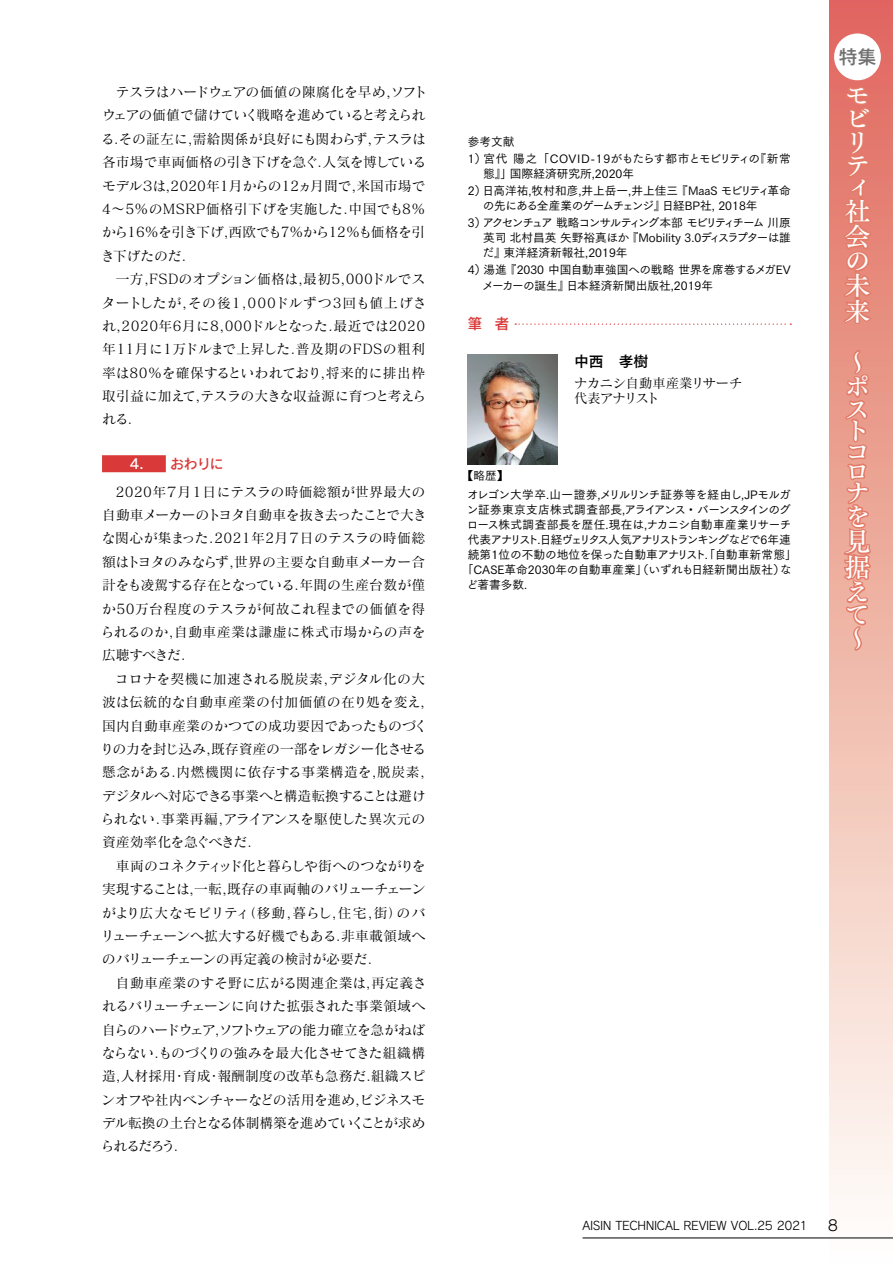
<style>
.page{position:relative;width:893px;height:1263px;background:#fff}
.page>*{position:absolute;margin:0;border:0;box-sizing:border-box;transform-origin:0 0}
.t1{font:25.5px/23.1px "Tsuku Min Pr 5 N D";color:#fff}
.t2{font:19.2px "Rodin Pro N DB";color:#727171}
.t3{font:14.85px "Tsuku Go Pro B";color:#000}
.t4{font:14.85px "Rodin Pro M";color:#000}
.t5{font:14.4px "New Rodin Pro N DB";color:#d93938}
.t6{font:13.8px/23.4px "Matisse Pro M";letter-spacing:-.005em;color:#000;text-align:justify}
.t7{font:13.8px "Rodin Pro DB";color:#d93938}
.t8{font:13.35px/14.9px "Matisse Pro N M";letter-spacing:-.025em;color:#000}
.t9{font:11.7px/17px "Tsuku Go Pro M";letter-spacing:-.015em;color:#000}
.t10{font:11.7px/17px "Tsuku Go Pro M";letter-spacing:-.095em;color:#000}
.t11{font:11.7px "Tsuku Go Pro M";letter-spacing:-.125em;color:#000}
.t12{font:11.7px "Tsuku Go Pro M";letter-spacing:-.04em;color:#000}
.t13{font:11.7px "Rodin Pro M";letter-spacing:-.03em;color:#000}
.s1{color:#fff}
</style>
<div class="page">
<div style="left:829px;top:0;width:64px;height:1263px;background:linear-gradient(to bottom,#e06859,#fefff9)"></div>
<svg style="left:842px;top:84px;width:31px;height:247px;background:#e47d6e"></svg>
<svg style="left:841px;top:348px;width:31px;height:305px;background:#e89685"></svg>
<div style="left:834px;top:33px;width:47px;height:47px;background:#fff;border-radius:50%"></div>
<div style="left:102px;top:455px;width:64px;height:17px;background:#d93938"></div>
<svg style="left:515px;top:323px;width:276px;height:2px"></svg>
<img style="left:468px;top:354px;width:89px;height:111px">
<hr style="left:583px;top:1237px;width:310px;height:1px;background:#000">
<p class="t6" style="left:101px;top:80px;width:328px;text-align:left;text-indent:15px">テスラはハードウェアの価値の陳腐化を早め,ソフトウェアの価値で儲けていく戦略を進めていると考えられる.その証左に,需給関係が良好にも関わらず,テスラは各市場で車両価格の引き下げを急ぐ.人気を博しているモデル３は,2020年1月からの12ヵ月間で,米国市場で<br>4～5%のMSRP価格引下げを実施した.中国でも8％から16%を引き下げ,西欧でも7%から12%も価格を引き下げたのだ.</p>
<p class="t6" style="left:102px;top:267px;width:326px;text-indent:14px">一方,FSDのオプション価格は,最初5,000ドルでスタートしたが,その後1,000ドルずつ3回も値上げされ,2020年6月に8,000ドルとなった.最近では2020年11月に1万ドルまで上昇した.普及期のFDSの粗利率は80％を確保するといわれており,将来的に排出枠取引益に加えて,テスラの大きな収益源に育つと考えられる.</p>
<p class="t7" style="left:130px;top:455px;width:95px"><span class="s1">4.</span> おわりに</p>
<p class="t6" style="left:101px;top:479px;width:327px;text-indent:15px">2020年７月１日にテスラの時価総額が世界最大の自動車メーカーのトヨタ自動車を抜き去ったことで大きな関心が集まった.2021年2月７日のテスラの時価総額はトヨタのみならず,世界の主要な自動車メーカー合計をも凌駕する存在となっている.年間の生産台数が僅か50万台程度のテスラが何故これ程までの価値を得られるのか,自動車産業は謙虚に株式市場からの声を広聴すべきだ.</p>
<p class="t6" style="left:100px;top:667px;width:329px;text-align:left;text-indent:15px">コロナを契機に加速される脱炭素,デジタル化の大波は伝統的な自動車産業の付加価値の在り処を変え,国内自動車産業のかつての成功要因であったものづくりの力を封じ込み,既存資産の一部をレガシー化させる懸念がある.内燃機関に依存する事業構造を,脱炭素,デジタルへ対応できる事業へと構造転換することは避けられない.事業再編,アライアンスを駆使した異次元の資産効率化を急ぐべきだ.</p>
<p class="t6" style="left:101px;top:854px;width:326px;text-indent:15px">車両のコネクティッド化と暮らしや街へのつながりを実現することは,一転,既存の車両軸のバリューチェーンがより広大なモビリティ（移動,暮らし,住宅,街）のバリューチェーンへ拡大する好機でもある.非車載領域へのバリューチェーンの再定義の検討が必要だ.</p>
<p class="t6" style="left:101px;top:970px;width:327px;text-indent:15px">自動車産業のすそ野に広がる関連企業は,再定義されるバリューチェーンに向けた拡張された事業領域へ自らのハードウェア,ソフトウェアの能力確立を急がねばならない.ものづくりの強みを最大化させてきた組織構造,人材採用・育成・報酬制度の改革も急務だ.組織スピンオフや社内ベンチャーなどの活用を進め,ビジネスモデル転換の土台となる体制構築を進めていくことが求められるだろう.</p>
<p class="t9" style="left:468px;top:132px;width:325px">参考文献<br>1）宮代 陽之 「COVID-19がもたらす都市とモビリティの『新常</p>
<p class="t9" style="left:468px;top:164px;width:325px;text-indent:15px">態』」国際経済研究所,2020年<br>2）日高洋祐,牧村和彦,井上岳一,井上佳三 『MaaS モビリティ革命</p>
<p class="t10" style="left:468px;top:196px;width:325px;text-indent:15px">の先にある全産業のゲームチェンジ』日経BP社, 2018年<br>3）アクセンチュア 戦略コンサルティング本部 モビリティチーム 川原</p>
<p class="t9" style="left:482px;top:229px;width:310px;line-height:14.9px">英司 北村昌英 矢野裕真ほか 『Mobility 3.0ディスラプターは誰だ』東洋経済新報社,2019年</p>
<p class="t9" style="left:482px;top:260px;width:310px;line-height:15.9px;text-indent:-14px">4）湯進 『2030 中国自動車強国への戦略 世界を席巻するメガEVメーカーの誕生』日本経済新聞出版社,2019年</p>
<p class="t5" style="left:468px;top:312px;width:43px">筆 者</p>
<p class="t3" style="left:574px;top:349px;width:76px">中西　孝樹</p>
<p class="t8" style="left:574px;top:375px;width:170px">ナカニシ自動車産業リサーチ代表アナリスト</p>
<p class="t9" style="left:467px;top:465px;width:325px;line-height:19.2px;text-indent:-5px">【略歴】<br>オレゴン大学卒.山一證券,メリルリンチ証券等を経由し,JPモルガ</p>
<p class="t9" style="left:467px;top:500px;width:326px">ン証券東京支店株式調査部長,アライアンス・バーンスタインのグ</p>
<p class="t9" style="left:467px;top:515px;width:326px">ロース株式調査部長を歴任.現在は,ナカニシ自動車産業リサーチ</p>
<p class="t11" style="left:468px;top:530px;width:325px">代表アナリスト.日経ヴェリタス人気アナリストランキングなどで6年連</p>
<p class="t12" style="left:468px;top:545px;width:330px">続第１位の不動の地位を保った自動車アナリスト.「自動車新常態」</p>
<p class="t9" style="left:462px;top:560px;width:331px">「CASE革命2030年の自動車産業」（いずれも日経新聞出版社）な</p>
<p class="t9" style="left:466px;top:574px;width:62px">ど著書多数.</p>
<h2 class="t2" style="left:838px;top:44px;width:40px">特集</h2>
<h1 class="t1" style="left:845px;top:81px;width:26px">モモモモモモ</h1>
<h1 class="t1" style="left:845px;top:222px;width:38px;line-height:25.5px;text-align:center">モモモモ</h1>
<h1 class="t1" style="left:845px;top:347px;width:24px;line-height:24.8px">モモ</h1>
<h1 class="t1" style="left:845px;top:396px;width:23px;line-height:20.7px;text-align:justify">モモモモ</h1>
<h1 class="t1" style="left:845px;top:466px;width:32px;line-height:48.6px">モモモ</h1>
<h1 class="t1" style="left:845px;top:553px;width:26px;line-height:23.7px;text-align:justify">モモモモ</h1>
<p class="t13" style="left:583px;top:1218px;width:227px">AISIN TECHNICAL REVIEW VOL.25 2021</p>
<p class="t4" style="left:828px;top:1216px;width:12px">8</p>
</div>
